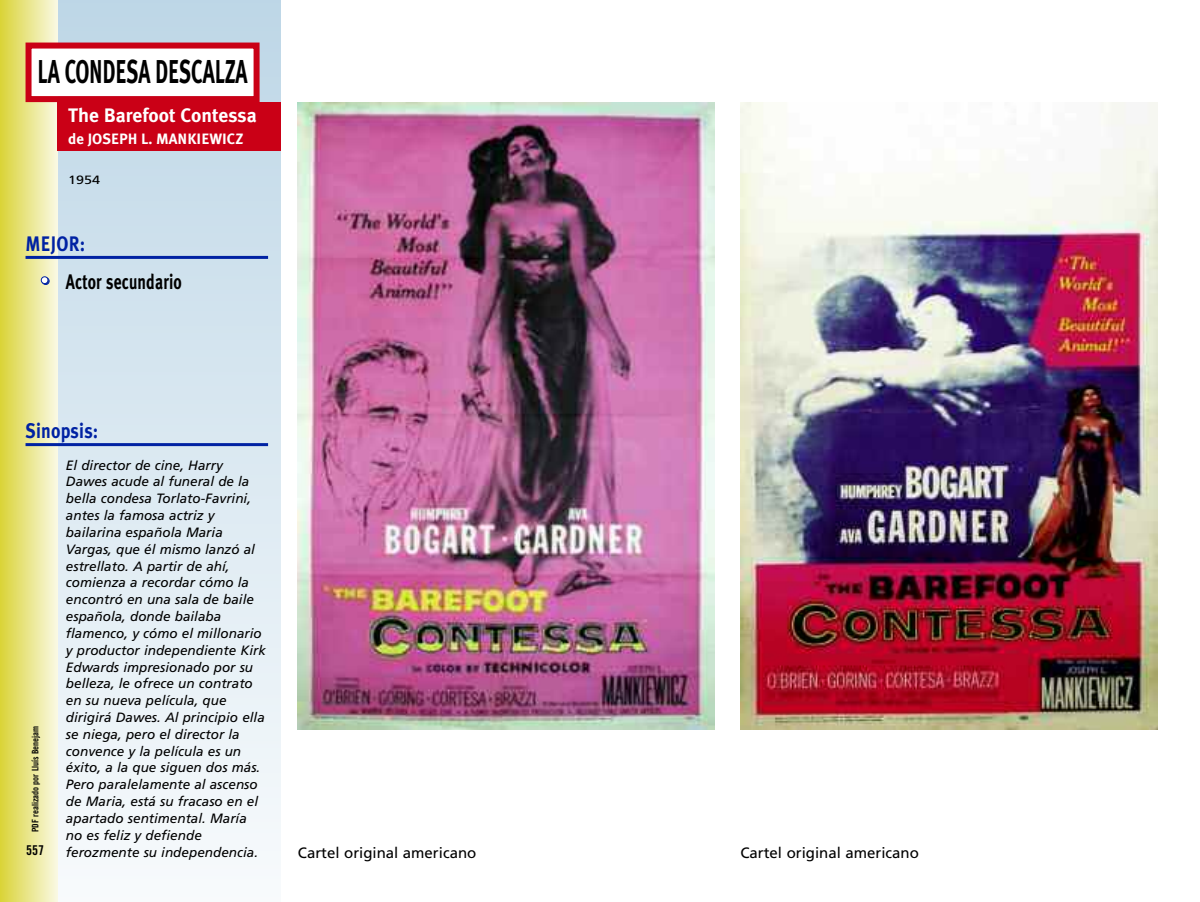
<style>
.page{position:relative;width:1200px;height:902px;background:#fff}
.page>*{position:absolute;margin:0;border:0;box-sizing:border-box;transform-origin:0 0}
.t1{font:700 33px "Meta Plus";letter-spacing:-.01em;color:#000;scale:.63 1}
.t2{font:700 21px "Meta Plus";letter-spacing:.01em;color:#000;scale:.75 1}
.t3{font:700 21px "Meta Plus";letter-spacing:.01em;color:#0022a3;scale:.85 1}
.t4{font:700 19.5px "Meta Plus";color:#fff}
.t5{font:15px "Frutiger";color:#000}
.t6{font:700 15px "Meta Plus";color:#fff}
.t7{font:italic 13.5px/16.8px "Frutiger";color:#000}
.t8{font:13.5px "Trade Gothic Bold Cond Twenty";color:#000}
.t9{font:12px "Frutiger";color:#000;scale:1.2 1}
.t10{font:9px "Trade Gothic Bold Cond Twenty";color:#000}
.s1{font-family:"Futura";font-weight:800;font-size:18px;color:#fff}
</style>
<div class="page">
<div style="left:0;top:0;width:281px;height:901px;background:linear-gradient(to bottom,#bdd5e6,#f8fbfd)"></div>
<div style="left:0;top:0;width:57px;height:901px;background:linear-gradient(to right,#dad437,#f9f8e0)"></div>
<div style="left:32px;top:49px;width:221px;height:47px;background:#fff"></div>
<div style="left:26px;top:43px;width:233px;height:59px;border:6px solid #ca0016"></div>
<div style="left:57px;top:102px;width:224px;height:49px;background:#ca0016"></div>
<hr style="left:26px;top:256px;width:242px;height:3px;background:#0022a3">
<img style="left:298px;top:102px;width:416px;height:627px">
<hr style="left:26px;top:443px;width:242px;height:3px;background:#0022a3">
<img style="left:740px;top:102px;width:417px;height:627px">
<h1 class="t1" style="left:37px;top:52px;width:335px">LA CONDESA DESCALZA</h1>
<h3 class="t4" style="left:68px;top:103px;width:190px">The Barefoot Contessa</h3>
<p class="t6" style="left:68px;top:130px;width:177px">de JOSEPH L. MANKIEWICZ</p>
<p class="t9" style="left:68px;top:175px;width:28px">1954</p>
<h2 class="t3" style="left:26px;top:231px;width:72px">MEJOR:</h2>
<h2 class="t2" style="left:37px;top:269px;width:194px"><span class="s1">•</span> Actor secundario</h2>
<h2 class="t3" style="left:26px;top:418px;width:87px">Sinopsis:</h2>
<p class="t7" style="left:66px;top:457px;width:201px">El director de cine, Harry<br>Dawes acude al funeral de la bella condesa Torlato-Favrini, antes la famosa actriz y bailarina española Maria<br>Vargas, que él mismo lanzó al estrellato. A partir de ahí, comienza a recordar cómo la encontró en una sala de baile española, donde bailaba flamenco, y cómo el millonario y productor independiente Kirk<br>Edwards impresionado por su belleza, le ofrece un contrato en su nueva película, que dirigirá Dawes. Al principio ella se niega, pero el director la convence y la película es un éxito, a la que siguen dos más.<br>Pero paralelamente al ascenso de Maria, está su fracaso en el apartado sentimental. María no es feliz y defiende ferozmente su independencia.</p>
<p class="t10" style="left:32px;top:832px;width:108px;rotate:-90deg">PDF realizado por Lluís Benejam</p>
<p class="t8" style="left:26px;top:845px;width:19px">557</p>
<p class="t5" style="left:298px;top:846px;width:180px">Cartel original americano</p>
<p class="t5" style="left:740px;top:846px;width:180px">Cartel original americano</p>
</div>
